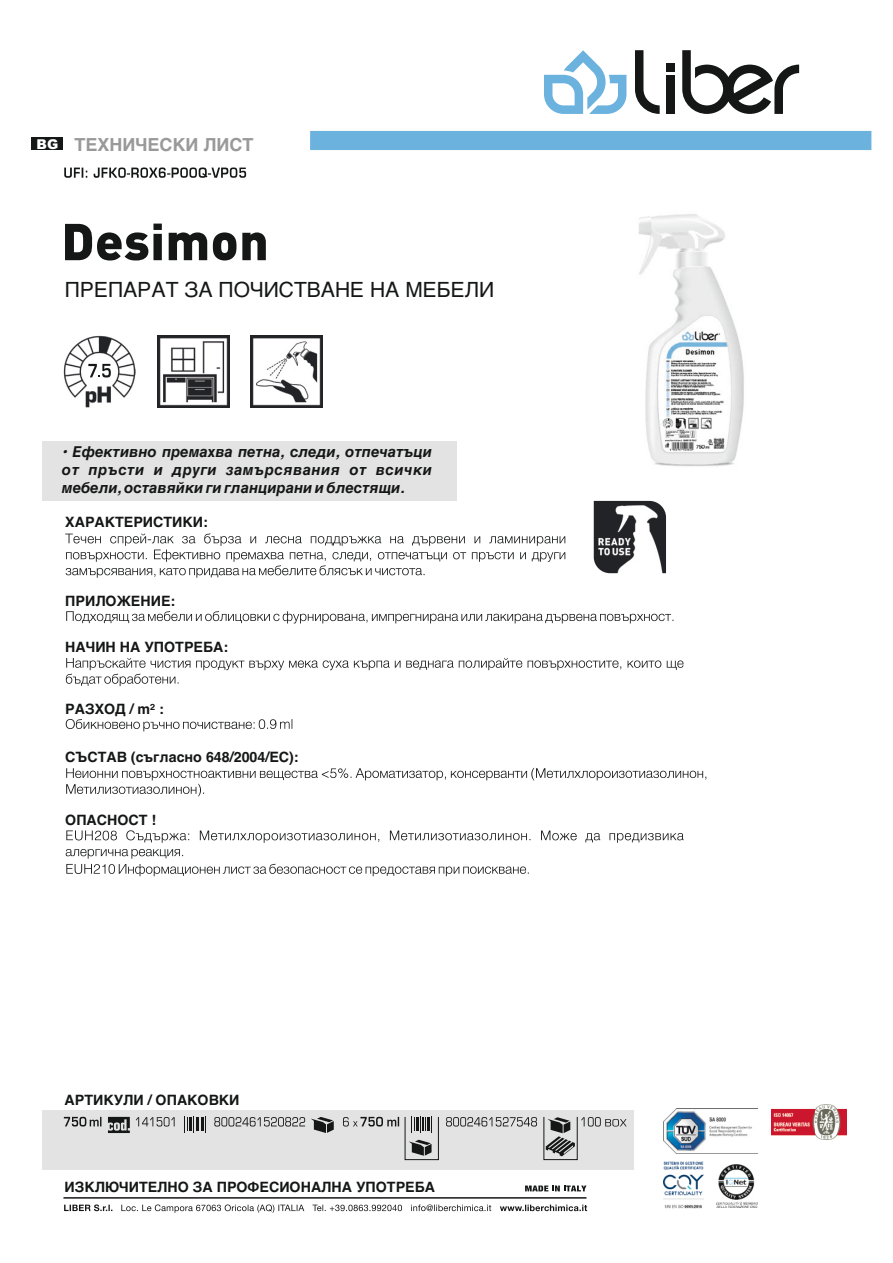
<style>
.page{position:relative;width:893px;height:1263px;background:#fff}
.page>*{position:absolute;margin:0;border:0;box-sizing:border-box;transform-origin:0 0}
.t1{font:21px "Helvetica";color:#151616}
.t2{font:700 18px "Helvetica";color:#999}
.t3{font:italic 700 15px/18px "Helvetica";color:#151616;text-align:justify}
.t4{font:700 14.25px "Helvetica";color:#151616}
.s1{font-family:"Arial";font-weight:900;font-size:13.5px;color:#fff}
</style>
<div class="page">
<div style="left:42px;top:1110px;width:591px;height:60px;background:#e3e3e3"></div>
<svg style="left:311px;top:1117px;width:23px;height:16px"></svg>
<svg style="left:184px;top:1117px;width:22px;height:16px"></svg>
<svg style="left:108px;top:1117px;width:22px;height:16px"></svg>
<svg style="left:546px;top:1118px;width:29px;height:38px"></svg>
<div style="left:544px;top:1116px;width:34px;height:44px;border:1px solid #151616"></div>
<svg style="left:409px;top:1140px;width:23px;height:16px"></svg>
<svg style="left:411px;top:1118px;width:21px;height:15px"></svg>
<div style="left:405px;top:1116px;width:34px;height:44px;border:1px solid #151616"></div>
<svg style="left:64px;top:1117px;width:37px;height:9px"></svg>
<svg style="left:136px;top:1117px;width:39px;height:9px"></svg>
<svg style="left:214px;top:1117px;width:91px;height:9px"></svg>
<svg style="left:343px;top:1117px;width:56px;height:9px"></svg>
<svg style="left:446px;top:1117px;width:91px;height:9px"></svg>
<svg style="left:581px;top:1117px;width:46px;height:9px"></svg>
<svg style="left:64px;top:168px;width:23px;height:10px"></svg>
<img style="left:594px;top:214px;width:150px;height:287px">
<svg style="left:94px;top:167px;width:152px;height:11px"></svg>
<img style="left:63px;top:335px;width:73px;height:72px">
<img style="left:157px;top:335px;width:72px;height:72px">
<img style="left:251px;top:335px;width:72px;height:72px">
<svg style="left:65px;top:224px;width:201px;height:36px"></svg>
<svg style="left:88px;top:364px;width:23px;height:13px"></svg>
<svg style="left:64px;top:1204px;width:48px;height:7px"></svg>
<svg style="left:121px;top:1204px;width:370px;height:9px"></svg>
<svg style="left:500px;top:1204px;width:87px;height:7px"></svg>
<hr style="left:63px;top:1197px;width:523px;height:1px;background:#151616">
<div style="left:667px;top:63px;width:8px;height:8px;background:#151616"></div>
<div style="left:667px;top:76px;width:8px;height:38px;background:#151616"></div>
<svg style="left:635px;top:50px;width:25px;height:64px"></svg>
<svg style="left:682px;top:50px;width:117px;height:64px"></svg>
<div style="left:42px;top:441px;width:415px;height:60px;background:#e3e3e3"></div>
<svg style="left:525px;top:1185px;width:61px;height:6px"></svg>
<svg style="left:544px;top:50px;width:82px;height:64px"></svg>
<div style="left:310px;top:131px;width:561px;height:19px;background:#6bb2de"></div>
<div style="left:31px;top:137px;width:32px;height:13px;background:#151616"></div>
<img style="left:664px;top:1109px;width:94px;height:45px">
<img style="left:771px;top:1105px;width:75px;height:34px">
<img style="left:663px;top:1161px;width:41px;height:48px">
<img style="left:716px;top:1164px;width:41px;height:44px">
<svg style="left:65px;top:501px;width:601px;height:77px"></svg>
<svg style="left:66px;top:611px;width:607px;height:12px"></svg>
<svg style="left:66px;top:658px;width:617px;height:28px"></svg>
<svg style="left:66px;top:719px;width:226px;height:12px"></svg>
<svg style="left:66px;top:768px;width:640px;height:28px"></svg>
<svg style="left:66px;top:830px;width:618px;height:46px"></svg>
<p class="t2" style="left:37px;top:134px;width:218px"><span class="s1">BG</span> ТЕХНИЧЕСКИ ЛИСТ</p>
<h1 class="t1" style="left:65px;top:278px;width:431px">ПРЕПАРАТ ЗА ПОЧИСТВАНЕ НА МЕБЕЛИ</h1>
<p class="t3" style="left:62px;top:443px;width:371px">• Ефективно премахва петна, следи, отпечатъци от пръсти и други замърсявания от всички мебели, оставяйки ги гланцирани и блестящи.</p>
<p class="t4" style="left:65px;top:514px;width:144px">ХАРАКТЕРИСТИКИ:</p>
<p class="t4" style="left:65px;top:593px;width:112px">ПРИЛОЖЕНИЕ:</p>
<p class="t4" style="left:65px;top:639px;width:165px">НАЧИН НА УПОТРЕБА:</p>
<p class="t4" style="left:65px;top:700px;width:100px">РАЗХОД / m² :</p>
<p class="t4" style="left:65px;top:748px;width:235px">СЪСТАВ (съгласно 648/2004/EC):</p>
<p class="t4" style="left:65px;top:812px;width:93px">ОПАСНОСТ !</p>
<p class="t4" style="left:65px;top:1092px;width:176px">АРТИКУЛИ / ОПАКОВКИ</p>
<p class="t4" style="left:65px;top:1179px;width:372px">ИЗКЛЮЧИТЕЛНО ЗА ПРОФЕСИОНАЛНА УПОТРЕБА</p>
</div>
